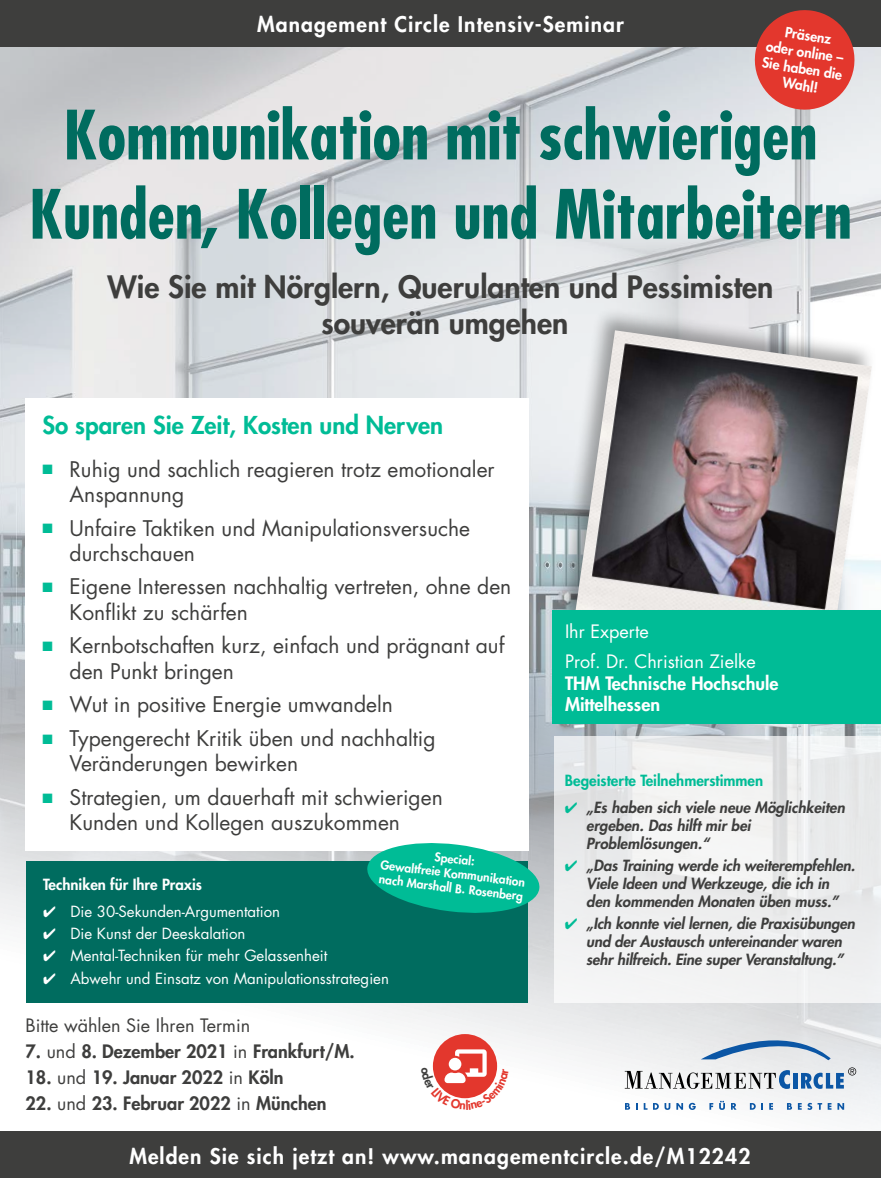
<style>
.page{position:relative;width:881px;height:1178px;background:#fff}
.page>*{position:absolute;margin:0;border:0;box-sizing:border-box;transform-origin:0 0}
.t1{font:700 condensed 66px/79.2px "Futura Std";color:#006c5f;text-align:center}
.t2{font:800 30px/36px "Futura Std";color:#3e3e3d;text-align:center}
.t3{font:800 24px "Futura Std";color:#00bc96}
.t4{font:21px/25.2px "Futura Std";color:#3e3e3d}
.t5{font:800 21px "Futura Std";letter-spacing:.05em;color:#fff}
.t6{font:800 18px "Futura Std";color:#3e3e3d}
.t7{font:800 18px/21.6px "Futura Std";color:#fff}
.t8{font:18px/30.2px "Futura Std";color:#fff}
.t9{font:18px "Futura Std";color:#3e3e3d}
.t10{font:italic 800 15px/18px "Futura Std";letter-spacing:-.005em;color:#3e3e3d}
.t11{font:15px "Futura Std";color:#fff}
.t12{font:800 15px "Futura Std";color:#00bc96}
.t13{font:800 15px "Futura Std";color:#fff}
.t14{font:800 13.95px/16.6px "Futura Std";color:#fff;text-align:center}
.t15{font:800 12px/14.4px "Futura Std";color:#fff;text-align:center}
.s1{color:#00bc96}
.s2{font-weight:400}
</style>
<div class="page">
<img style="left:0;top:47px;width:880px;height:1085px">
<div style="left:0;top:1132px;width:880px;height:46px;background:#3e3e3d"></div>
<div style="left:0;top:0;width:880px;height:47px;background:#3e3e3d"></div>
<div style="left:552px;top:307px;width:324px;height:356px;background:#000;opacity:.35"></div>
<img style="left:573px;top:330px;width:298px;height:280px">
<div style="left:554px;top:736px;width:326px;height:267px;background:linear-gradient(to bottom,#e9eaeb,#f1f2f2)"></div>
<div style="left:26px;top:861px;width:502px;height:141px;background:#006c5f"></div>
<div style="left:552px;top:610px;width:328px;height:114px;background:#00bc96"></div>
<div style="left:26px;top:398px;width:502px;height:452px;background:#fff"></div>
<svg style="left:365px;top:839px;width:176px;height:78px"></svg>
<div style="left:432px;top:1034px;width:65px;height:64px;background:#e3372d;border-radius:50%"></div>
<svg style="left:750px;top:10px;width:107px;height:103px"></svg>
<div style="left:792px;top:1073px;width:5px;height:15px;background:#0b56a5"></div>
<svg style="left:624px;top:1070px;width:165px;height:19px"></svg>
<svg style="left:700px;top:1040px;width:130px;height:20px"></svg>
<svg style="left:800px;top:1067px;width:55px;height:22px"></svg>
<svg style="left:624px;top:1103px;width:13px;height:7px"></svg>
<svg style="left:643px;top:1103px;width:15px;height:7px"></svg>
<svg style="left:664px;top:1103px;width:6px;height:7px"></svg>
<svg style="left:676px;top:1103px;width:6px;height:7px"></svg>
<svg style="left:688px;top:1103px;width:7px;height:7px"></svg>
<svg style="left:709px;top:1101px;width:15px;height:9px"></svg>
<svg style="left:730px;top:1103px;width:6px;height:7px"></svg>
<svg style="left:749px;top:1103px;width:6px;height:7px"></svg>
<svg style="left:769px;top:1103px;width:3px;height:7px"></svg>
<svg style="left:786px;top:1103px;width:5px;height:7px"></svg>
<svg style="left:797px;top:1103px;width:4px;height:7px"></svg>
<svg style="left:807px;top:1103px;width:14px;height:7px"></svg>
<svg style="left:827px;top:1103px;width:4px;height:7px"></svg>
<svg style="left:837px;top:1103px;width:6px;height:7px"></svg>
<svg style="left:421px;top:1049px;width:87px;height:61px"></svg>
<p class="t5" style="left:257px;top:11px;width:368px">Management Circle Intensiv-Seminar</p>
<p class="t14" style="left:768px;top:21px;width:82px;rotate:9deg">Präsenz<br>oder online –<br>Sie haben die<br>Wahl!</p>
<h1 class="t1" style="left:29px;top:96px;width:823px">Kommunikation mit schwierigen<br>Kunden, Kollegen und Mitarbeitern</h1>
<h2 class="t2" style="left:107px;top:269px;width:667px">Wie Sie mit Nörglern, Querulanten und Pessimisten souverän umgehen</h2>
<p class="t3" style="left:43px;top:410px;width:402px">So sparen Sie Zeit, Kosten und Nerven</p>
<p class="t4" style="left:70px;top:456px;width:426px;text-indent:-27px"><span class="s1">■</span> Ruhig und sachlich reagieren trotz emotionaler<br>Anspannung</p>
<p class="t4" style="left:70px;top:515px;width:402px;text-indent:-27px"><span class="s1">■</span> Unfaire Taktiken und Manipulationsversuche durchschauen</p>
<p class="t4" style="left:70px;top:574px;width:443px;text-indent:-27px"><span class="s1">■</span> Eigene Interessen nachhaltig vertreten, ohne den<br>Konflikt zu schärfen</p>
<p class="t4" style="left:70px;top:633px;width:436px;text-indent:-27px"><span class="s1">■</span> Kernbotschaften kurz, einfach und prägnant auf den Punkt bringen</p>
<p class="t4" style="left:43px;top:692px;width:352px"><span class="s1">■</span> Wut in positive Energie umwandeln</p>
<p class="t4" style="left:70px;top:726px;width:367px;text-indent:-27px"><span class="s1">■</span> Typengerecht Kritik üben und nachhaltig<br>Veränderungen bewirken</p>
<p class="t4" style="left:70px;top:785px;width:374px;text-indent:-27px"><span class="s1">■</span> Strategien, um dauerhaft mit schwierigen<br>Kunden und Kollegen auszukommen</p>
<p class="t15" style="left:383px;top:843px;width:147px;rotate:7deg">Special:<br>Gewaltfreie Kommunikation nach Marshall B. Rosenberg</p>
<p class="t13" style="left:43px;top:875px;width:160px">Techniken für Ihre Praxis</p>
<p class="t11" style="left:43px;top:902px;width:238px">✔ Die 30-Sekunden-Argumentation</p>
<p class="t11" style="left:43px;top:924px;width:203px">✔ Die Kunst der Deeskalation</p>
<p class="t11" style="left:43px;top:946px;width:285px">✔ Mental-Techniken für mehr Gelassenheit</p>
<p class="t11" style="left:43px;top:968px;width:347px">✔ Abwehr und Einsatz von Manipulationsstrategien</p>
<p class="t9" style="left:26px;top:1014px;width:226px">Bitte wählen Sie Ihren Termin</p>
<p class="t6" style="left:26px;top:1040px;width:330px">7. <span class="s2">und</span> 8. Dezember 2021 <span class="s2">in</span> Frankfurt/M.</p>
<p class="t6" style="left:26px;top:1066px;width:259px">18. <span class="s2">und</span> 19. Januar 2022 <span class="s2">in</span> Köln</p>
<p class="t6" style="left:26px;top:1092px;width:302px">22. <span class="s2">und</span> 23. Februar 2022 <span class="s2">in</span> München</p>
<p class="t8" style="left:564px;top:617px;width:192px">Ihr Experte<br>Prof. Dr. Christian Zielke</p>
<p class="t7" style="left:564px;top:672px;width:215px">THM Technische Hochschule<br>Mittelhessen</p>
<p class="t12" style="left:564px;top:771px;width:200px">Begeisterte Teilnehmerstimmen</p>
<p class="t10" style="left:586px;top:798px;width:260px;text-indent:-21px"><span class="s1">✔</span> „Es haben sich viele neue Möglichkeiten ergeben. Das hilft mir bei<br>Problemlösungen.“</p>
<p class="t10" style="left:564px;top:857px;width:291px;text-align:center"><span class="s1">✔</span> „Das Training werde ich weiterempfehlen.<br>Viele Ideen und Werkzeuge, die ich in<br>den kommenden Monaten üben muss.”</p>
<p class="t10" style="left:586px;top:915px;width:270px;text-indent:-21px"><span class="s1">✔</span> „Ich konnte viel lernen, die Praxisübungen und der Austausch untereinander waren sehr hilfreich. Eine super Veranstaltung.”</p>
<p class="t5" style="left:129px;top:1142px;width:622px">Melden Sie sich jetzt an! www.managementcircle.de/M12242</p>
</div>
